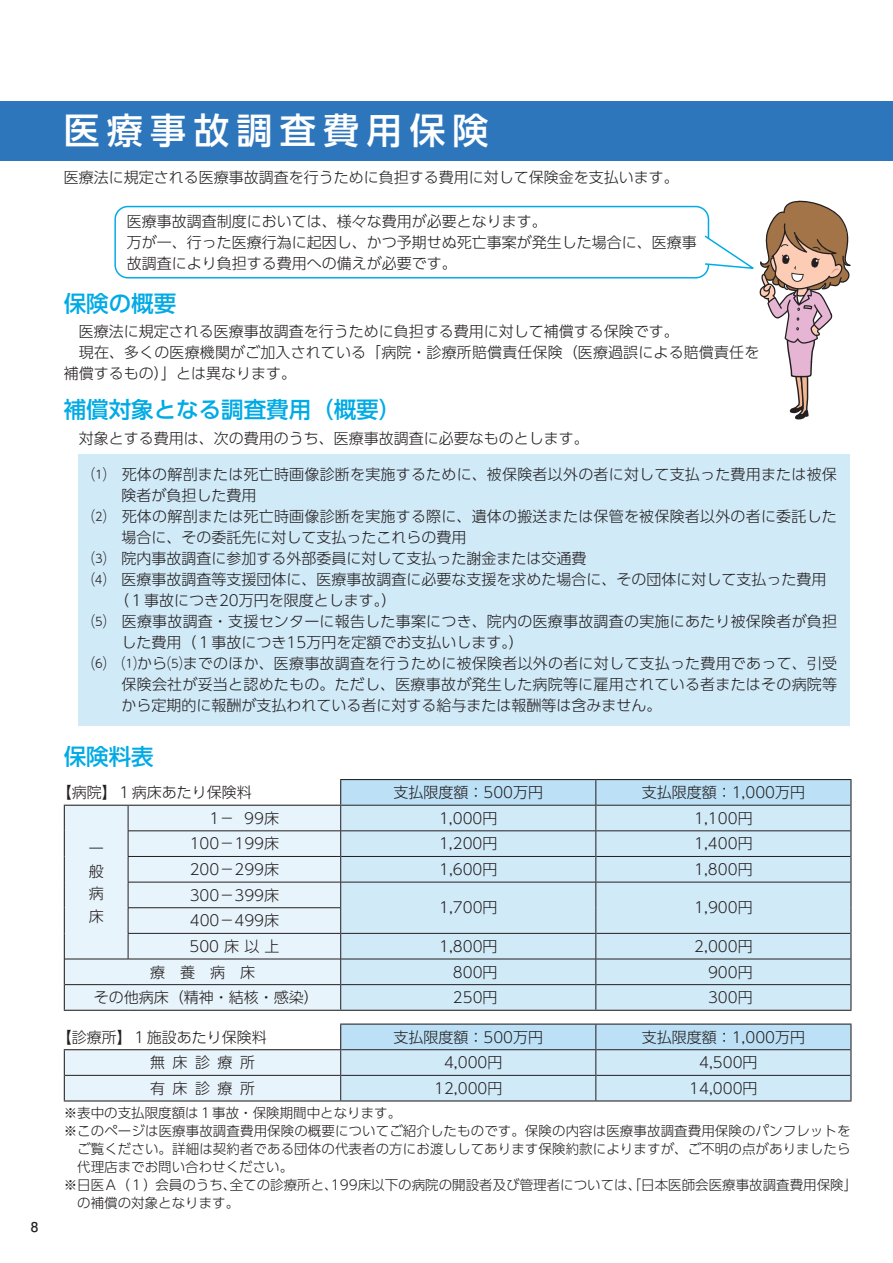
<style>
.page{position:relative;width:893px;height:1263px;background:#fff}
.page>*{position:absolute;margin:0;border:0;box-sizing:border-box;transform-origin:0 0}
.t1{font:500 36px "UD Shin Go Pr 6";letter-spacing:.2em;color:#fff}
.t2{font:500 22.5px "UD Shin Go Pr 6";color:#00abe5}
.t3{font:300 15px/21px "UD Shin Go Pr 6";color:#231f20}
.t4{font:300 13.5px "UD Shin Go Pr 6";letter-spacing:.005em;color:#231f20}
.t5{font:700 13.5px "Futo Go B101 Pr 6";color:#231f20}
</style>
<div class="page">
<div style="left:0;top:101px;width:893px;height:60px;background:#2e76bc"></div>
<div style="left:114px;top:206px;width:595px;height:72px;border:1px solid #00abe5;border-radius:13px"></div>
<svg style="left:703px;top:201px;width:147px;height:218px"></svg>
<div style="left:79px;top:454px;width:771px;height:271px;background:#d1eaf8"></div>
<div style="left:65px;top:806px;width:275px;height:204px;background:#e8f4fb"></div>
<svg style="left:64px;top:806px;width:1px;height:204px"></svg>
<hr style="left:64px;top:1010px;width:64px;height:1px;background:#231f20">
<hr style="left:128px;top:1010px;width:213px;height:1px;background:#231f20">
<hr style="left:341px;top:1010px;width:255px;height:1px;background:#231f20">
<hr style="left:596px;top:1010px;width:255px;height:1px;background:#231f20">
<hr style="left:128px;top:830px;width:212px;height:1px;background:#231f20">
<hr style="left:128px;top:856px;width:212px;height:1px;background:#231f20">
<hr style="left:128px;top:882px;width:212px;height:1px;background:#231f20">
<hr style="left:128px;top:907px;width:212px;height:1px;background:#231f20">
<hr style="left:128px;top:933px;width:212px;height:1px;background:#231f20">
<svg style="left:128px;top:806px;width:1px;height:153px"></svg>
<hr style="left:65px;top:959px;width:63px;height:1px;background:#231f20">
<hr style="left:128px;top:959px;width:212px;height:1px;background:#231f20">
<hr style="left:65px;top:984px;width:63px;height:1px;background:#231f20">
<hr style="left:128px;top:984px;width:212px;height:1px;background:#231f20">
<hr style="left:64px;top:805px;width:64px;height:1px;background:#231f20">
<hr style="left:128px;top:805px;width:213px;height:1px;background:#231f20">
<svg style="left:340px;top:779px;width:511px;height:231px;background:#c7e0ee"></svg>
<hr style="left:340px;top:1023px;width:256px;height:1px;background:#231f20">
<hr style="left:596px;top:1023px;width:255px;height:1px;background:#231f20">
<svg style="left:64px;top:1024px;width:787px;height:77px;background:#d0e4f0"></svg>
<hr style="left:64px;top:1049px;width:277px;height:1px;background:#231f20">
<p class="t5" style="left:31px;top:1216px;width:9px">8</p>
<h1 class="t1" style="left:64px;top:102px;width:426px">医療事故調査費用保険</h1>
<p class="t3" style="left:64px;top:167px;width:617px">医療法に規定される医療事故調査を行うために負担する費用に対して保険金を支払います。</p>
<p class="t3" style="left:127px;top:210px;width:571px">医療事故調査制度においては、様々な費用が必要となります。<br>万が一、行った医療行為に起因し、かつ予期せぬ死亡事案が発生した場合に、医療事故調査により負担する費用への備えが必要です。</p>
<h2 class="t2" style="left:64px;top:285px;width:114px">保険の概要</h2>
<p class="t3" style="left:64px;top:320px;width:697px">　医療法に規定される医療事故調査を行うために負担する費用に対して補償する保険です。<br>　現在、多くの医療機関がご加入されている「病院・診療所賠償責任保険（医療過誤による賠償責任を補償するもの）」とは異なります。</p>
<h2 class="t2" style="left:64px;top:391px;width:339px">補償対象となる調査費用（概要）</h2>
<p class="t3" style="left:64px;top:427px;width:527px">　対象とする費用は、次の費用のうち、医療事故調査に必要なものとします。</p>
<p class="t3" style="left:92px;top:463px;width:747px">⑴　死体の解剖または死亡時画像診断を実施するために、被保険者以外の者に対して支払った費用または被保</p>
<p class="t3" style="left:122px;top:484px;width:136px">険者が負担した費用</p>
<p class="t3" style="left:92px;top:505px;width:747px">⑵　死体の解剖または死亡時画像診断を実施する際に、遺体の搬送または保管を被保険者以外の者に委託した</p>
<p class="t3" style="left:122px;top:526px;width:347px">場合に、その委託先に対して支払ったこれらの費用</p>
<p class="t3" style="left:92px;top:547px;width:496px">⑶　院内事故調査に参加する外部委員に対して支払った謝金または交通費</p>
<p class="t3" style="left:92px;top:568px;width:737px">⑷　医療事故調査等支援団体に、医療事故調査に必要な支援を求めた場合に、その団体に対して支払った費用</p>
<p class="t3" style="left:114px;top:589px;width:284px">（１事故につき20万円を限度とします。）</p>
<p class="t3" style="left:92px;top:610px;width:747px">⑸　医療事故調査・支援センターに報告した事案につき、院内の医療事故調査の実施にあたり被保険者が負担</p>
<p class="t3" style="left:122px;top:631px;width:404px">した費用（１事故につき15万円を定額でお支払いします。）</p>
<p class="t3" style="left:92px;top:652px;width:747px">⑹　⑴から⑸までのほか、医療事故調査を行うために被保険者以外の者に対して支払った費用であって、引受</p>
<p class="t3" style="left:122px;top:673px;width:717px">保険会社が妥当と認めたもの。ただし、医療事故が発生した病院等に雇用されている者またはその病院等</p>
<p class="t3" style="left:122px;top:694px;width:542px">から定期的に報酬が支払われている者に対する給与または報酬等は含みません。</p>
<h2 class="t2" style="left:64px;top:738px;width:91px">保険料表</h2>
<p class="t3" style="left:57px;top:781px;width:196px">【病院】１病床あたり保険料</p>
<p class="t3" style="left:393px;top:781px;width:151px">支払限度額：500万円</p>
<p class="t3" style="left:642px;top:781px;width:165px">支払限度額：1,000万円</p>
<p class="t3" style="left:89px;top:836px;width:16px;line-height:22.5px;text-align:justify">一般病床</p>
<p class="t3" style="left:209px;top:807px;width:71px">1− 99床</p>
<p class="t3" style="left:439px;top:807px;width:60px">1,000円</p>
<p class="t3" style="left:694px;top:807px;width:60px">1,100円</p>
<p class="t3" style="left:190px;top:833px;width:91px">100−199床</p>
<p class="t3" style="left:439px;top:833px;width:60px">1,200円</p>
<p class="t3" style="left:694px;top:833px;width:60px">1,400円</p>
<p class="t3" style="left:190px;top:858px;width:91px">200−299床</p>
<p class="t3" style="left:439px;top:858px;width:60px">1,600円</p>
<p class="t3" style="left:694px;top:858px;width:60px">1,800円</p>
<p class="t3" style="left:190px;top:884px;width:91px">300−399床</p>
<p class="t3" style="left:439px;top:897px;width:60px">1,700円</p>
<p class="t3" style="left:694px;top:897px;width:60px">1,900円</p>
<p class="t3" style="left:189px;top:907px;width:92px;line-height:25.7px">400−499床<br>500床以上</p>
<p class="t3" style="left:439px;top:935px;width:60px">1,800円</p>
<p class="t3" style="left:694px;top:935px;width:60px">2,000円</p>
<p class="t3" style="left:150px;top:961px;width:107px">療養病床</p>
<p class="t3" style="left:453px;top:961px;width:46px">800円</p>
<p class="t3" style="left:708px;top:961px;width:46px">900円</p>
<p class="t3" style="left:94px;top:986px;width:226px">その他病床（精神・結核・感染）</p>
<p class="t3" style="left:453px;top:986px;width:46px">250円</p>
<p class="t3" style="left:708px;top:986px;width:46px">300円</p>
<p class="t3" style="left:57px;top:1026px;width:211px">【診療所】１施設あたり保険料</p>
<p class="t3" style="left:393px;top:1026px;width:151px">支払限度額：500万円</p>
<p class="t3" style="left:642px;top:1026px;width:165px">支払限度額：1,000万円</p>
<p class="t3" style="left:150px;top:1051px;width:106px">無床診療所</p>
<p class="t3" style="left:444px;top:1051px;width:60px">4,000円</p>
<p class="t3" style="left:699px;top:1051px;width:60px">4,500円</p>
<p class="t3" style="left:150px;top:1077px;width:107px">有床診療所</p>
<p class="t3" style="left:434px;top:1077px;width:70px">12,000円</p>
<p class="t3" style="left:689px;top:1077px;width:70px">14,000円</p>
<p class="t4" style="left:64px;top:1101px;width:339px">※表中の支払限度額は１事故・保険期間中となります。</p>
<p class="t4" style="left:64px;top:1119px;width:788px">※このページは医療事故調査費用保険の概要についてご紹介したものです。保険の内容は医療事故調査費用保険のパンフレットを</p>
<p class="t4" style="left:77px;top:1137px;width:775px">ご覧ください。詳細は契約者である団体の代表者の方にお渡ししてあります保険約款によりますが、ご不明の点がありましたら</p>
<p class="t4" style="left:77px;top:1155px;width:217px">代理店までお問い合わせください。</p>
<p class="t4" style="left:64px;top:1173px;width:795px">※日医Ａ（１）会員のうち、全ての診療所と、199床以下の病院の開設者及び管理者については、「日本医師会医療事故調査費用保険」</p>
<p class="t4" style="left:77px;top:1191px;width:163px">の補償の対象となります。</p>
</div>
